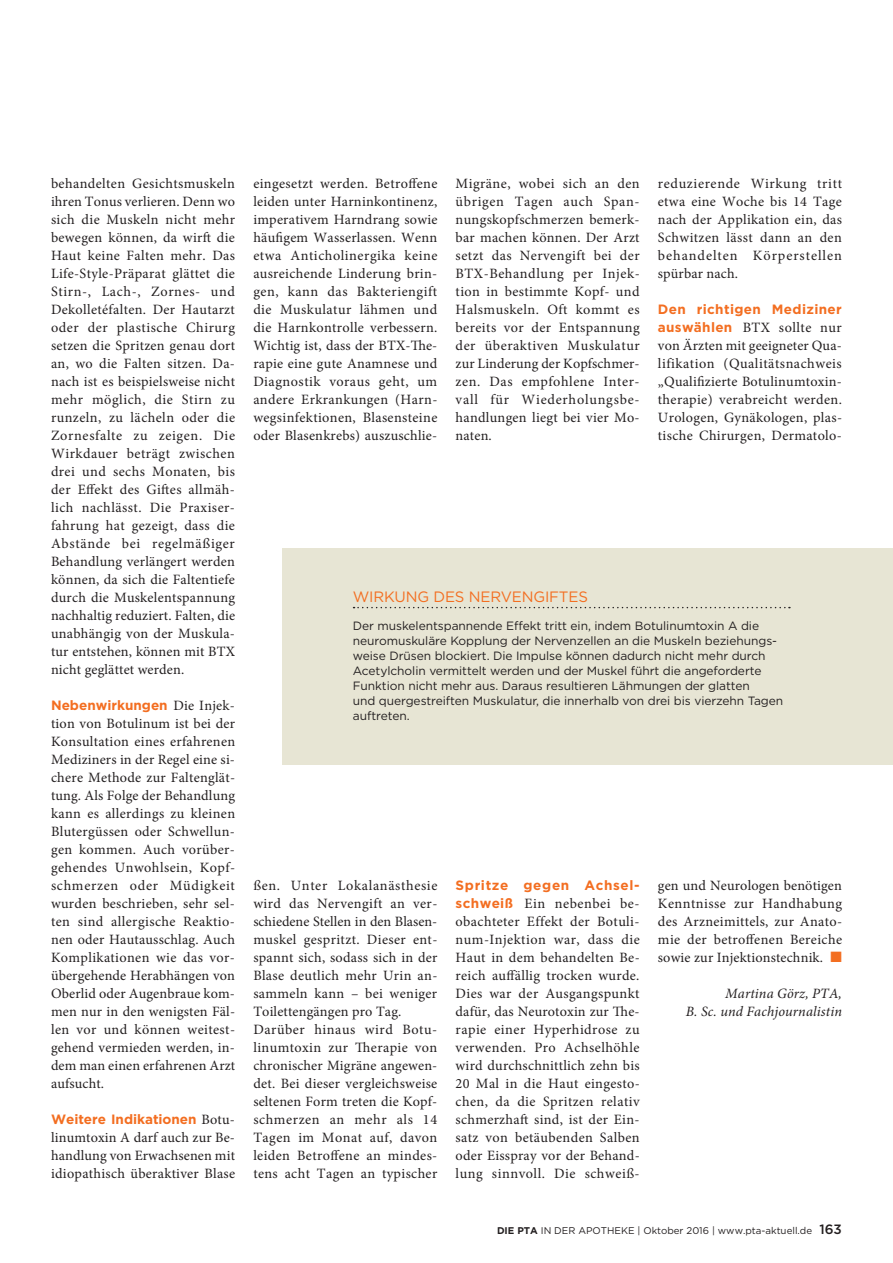
<style>
.page{position:relative;width:893px;height:1263px;background:#fff}
.page>*{position:absolute;margin:0;border:0;box-sizing:border-box;transform-origin:0 0}
.t1{font:15px "Gotham";letter-spacing:-.01em;color:#f36e21}
.t2{font:14.25px/18px "Minion Pro";letter-spacing:.02em;color:#231f20;text-align:justify}
.t3{font:italic 14.25px/18px "Minion Pro";letter-spacing:.01em;color:#231f20;text-align:right}
.t4{font:700 13.5px "Gotham";letter-spacing:-.005em;color:#f36e21}
.t5{font:700 13.5px "Gotham";color:#f36e21}
.t6{font:700 13.5px "Gotham";letter-spacing:.025em;color:#f36e21}
.t7{font:700 13.5px "Gotham";letter-spacing:.05em;color:#f36e21}
.t8{font:12px/15px "Gotham";letter-spacing:-.005em;color:#231f20}
.t9{font:9.75px "Gotham";color:#231f20}
.s1{font-family:"Minion Pro";font-weight:400;font-size:14.25px;color:#231f20}
.s2{font-family:"Gotham";font-weight:700;font-size:13.5px;color:#f36e21}
.s3{color:#f36e21}
.s4{font-weight:700}
.s5{font-weight:500;font-size:13.5px}
</style>
<div class="page">
<div style="left:282px;top:548px;width:611px;height:216px;background:#e7e5d4"></div>
<svg style="left:354px;top:607px;width:436px;height:1px"></svg>
<p class="t2" style="left:51px;top:175px;width:186px">behandelten Gesichtsmuskeln ihren Tonus verlieren. Denn wo sich die Muskeln nicht mehr bewegen können, da wirft die Haut keine Falten mehr. Das Life-Style-Präparat glättet die Stirn-, Lach-, Zornes- und Dekolletéfalten. Der Hautarzt oder der plastische Chirurg setzen die Spritzen genau dort an, wo die Falten sitzen. Da&shy;nach ist es beispielsweise nicht mehr möglich, die Stirn zu runzeln, zu lächeln oder die Zornesfalte zu zeigen. Die Wirkdauer beträgt zwischen drei und sechs Monaten, bis der Effekt des Giftes allmäh&shy;lich nachlässt. Die Praxiser&shy;fahrung hat gezeigt, dass die Abstände bei regelmäßiger Behandlung verlängert werden können, da sich die Faltentiefe durch die Muskelentspannung nachhaltig reduziert. Falten, die unabhängig von der Muskula&shy;tur entstehen, können mit BTX nicht geglättet werden.</p>
<p class="t5" style="left:51px;top:696px;width:185px">Nebenwirkungen <span class="s1">Die Injek-</span></p>
<p class="t2" style="left:51px;top:715px;width:186px;text-align:left">tion von Botulinum ist bei der<br>Konsultation eines erfahrenen<br>Mediziners in der Regel eine si&shy;chere Methode zur Faltenglät&shy;tung. Als Folge der Behandlung kann es allerdings zu kleinen<br>Blutergüssen oder Schwellun&shy;gen kommen. Auch vorüber&shy;gehendes Unwohlsein, Kopf&shy;schmerzen oder Müdigkeit wurden beschrieben, sehr sel&shy;ten sind allergische Reaktio&shy;nen oder Hautausschlag. Auch<br>Komplikationen wie das vor&shy;übergehende Herabhängen von<br>Oberlid oder Augenbraue kom&shy;men nur in den wenigsten Fäl&shy;len vor und können weitest&shy;gehend vermieden werden, in&shy;dem man einen erfahrenen Arzt aufsucht.</p>
<p class="t4" style="left:51px;top:1110px;width:186px">Weitere Indikationen <span class="s1">Botu-</span></p>
<p class="t2" style="left:51px;top:1129px;width:186px">linumtoxin A darf auch zur Be&shy;handlung von Erwachsenen mit idiopathisch überaktiver Blase</p>
<p class="t2" style="left:253px;top:175px;width:186px">eingesetzt werden. Betroffene leiden unter Harninkontinenz, imperativem Harndrang sowie häufigem Wasserlassen. Wenn etwa Anticholinergika keine ausreichende Linderung brin&shy;gen, kann das Bakteriengift die Muskulatur lähmen und die Harnkontrolle verbessern.<br>Wichtig ist, dass der BTX-The&shy;rapie eine gute Anamnese und Diagnostik voraus geht, um andere Erkrankungen (Harn&shy;wegsinfektionen, Blasensteine oder Blasenkrebs) auszuschlie-</p>
<p class="t2" style="left:456px;top:175px;width:186px">Migräne, wobei sich an den übrigen Tagen auch Span&shy;nungskopfschmerzen bemerk&shy;bar machen können. Der Arzt setzt das Nervengift bei der BTX-Behandlung per Injek&shy;tion in bestimmte Kopf- und Halsmuskeln. Oft kommt es bereits vor der Entspannung der überaktiven Muskulatur zur Linderung der Kopfschmer&shy;zen. Das empfohlene Inter&shy;vall für Wiederholungsbe&shy;handlungen liegt bei vier Mo&shy;naten.</p>
<p class="t2" style="left:658px;top:175px;width:186px">reduzierende Wirkung tritt etwa eine Woche bis 14 Tage nach der Applikation ein, das Schwitzen lässt dann an den behandelten Körperstellen spürbar nach.</p>
<p class="t6" style="left:658px;top:300px;width:185px">Den richtigen Mediziner</p>
<p class="t2" style="left:658px;top:319px;width:186px"><span class="s2">auswählen</span> BTX sollte nur von Ärzten mit geeigneter Qua&shy;lifikation (Qualitätsnachweis „Qualifizierte Botulinumtoxin&shy;therapie) verabreicht werden.<br>Urologen, Gynäkologen, plas&shy;tische Chirurgen, Dermatolo-</p>
<p class="t1" style="left:353px;top:587px;width:237px">WIRKUNG DES NERVENGIFTES</p>
<p class="t8" style="left:353px;top:617px;width:432px">Der muskelentspannende Effekt tritt ein, indem Botulinumtoxin A die neuromuskuläre Kopplung der Nervenzellen an die Muskeln beziehungs&shy;weise Drüsen blockiert. Die Impulse können dadurch nicht mehr durch Acetylcholin vermittelt werden und der Muskel führt die angeforderte Funktion nicht mehr aus. Daraus resultieren Lähmungen der glatten<br>und quergestreiften Muskulatur, die innerhalb von drei bis vierzehn Tagen auftreten.</p>
<p class="t2" style="left:253px;top:877px;width:186px;text-align:left">ßen. Unter Lokalanästhesie wird das Nervengift an ver&shy;schiedene Stellen in den Blasen&shy;muskel gespritzt. Dieser ent&shy;spannt sich, sodass sich in der<br>Blase deutlich mehr Urin an&shy;sammeln kann – bei weniger<br>Toilettengängen pro Tag.<br>Darüber hinaus wird Botu&shy;linumtoxin zur Therapie von chronischer Migräne angewen&shy;det. Bei dieser vergleichsweise seltenen Form treten die Kopf&shy;schmerzen an mehr als 14<br>Tagen im Monat auf, davon leiden Betroffene an mindes&shy;tens acht Tagen an typischer</p>
<p class="t7" style="left:456px;top:876px;width:186px">Spritze gegen Achsel-</p>
<p class="t2" style="left:456px;top:895px;width:186px"><span class="s2">schweiß</span> Ein nebenbei be&shy;obachteter Effekt der Botuli&shy;num-Injektion war, dass die Haut in dem behandelten Be&shy;reich auffällig trocken wurde.<br>Dies war der Ausgangspunkt dafür, das Neurotoxin zur The&shy;rapie einer Hyperhidrose zu verwenden. Pro Achselhöhle wird durchschnittlich zehn bis 20 Mal in die Haut eingesto&shy;chen, da die Spritzen relativ schmerzhaft sind, ist der Ein&shy;satz von betäubenden Salben oder Eisspray vor der Behand&shy;lung sinnvoll. Die schweiß-</p>
<p class="t2" style="left:658px;top:877px;width:186px">gen und Neurologen benötigen Kenntnisse zur Handhabung des Arzneimittels, zur Anato&shy;mie der betroffenen Bereiche sowie zur Injektionstechnik. <span class="s3">■</span></p>
<p class="t3" style="left:686px;top:985px;width:158px">Martina Görz, PTA,<br>B. Sc. und Fachjournalistin</p>
<p class="t9" style="left:497px;top:1224px;width:346px"><span class="s4">DIE PTA</span> IN DER APOTHEKE | Oktober 2016 | www.pta-aktuell.de <span class="s5">163</span></p>
</div>
